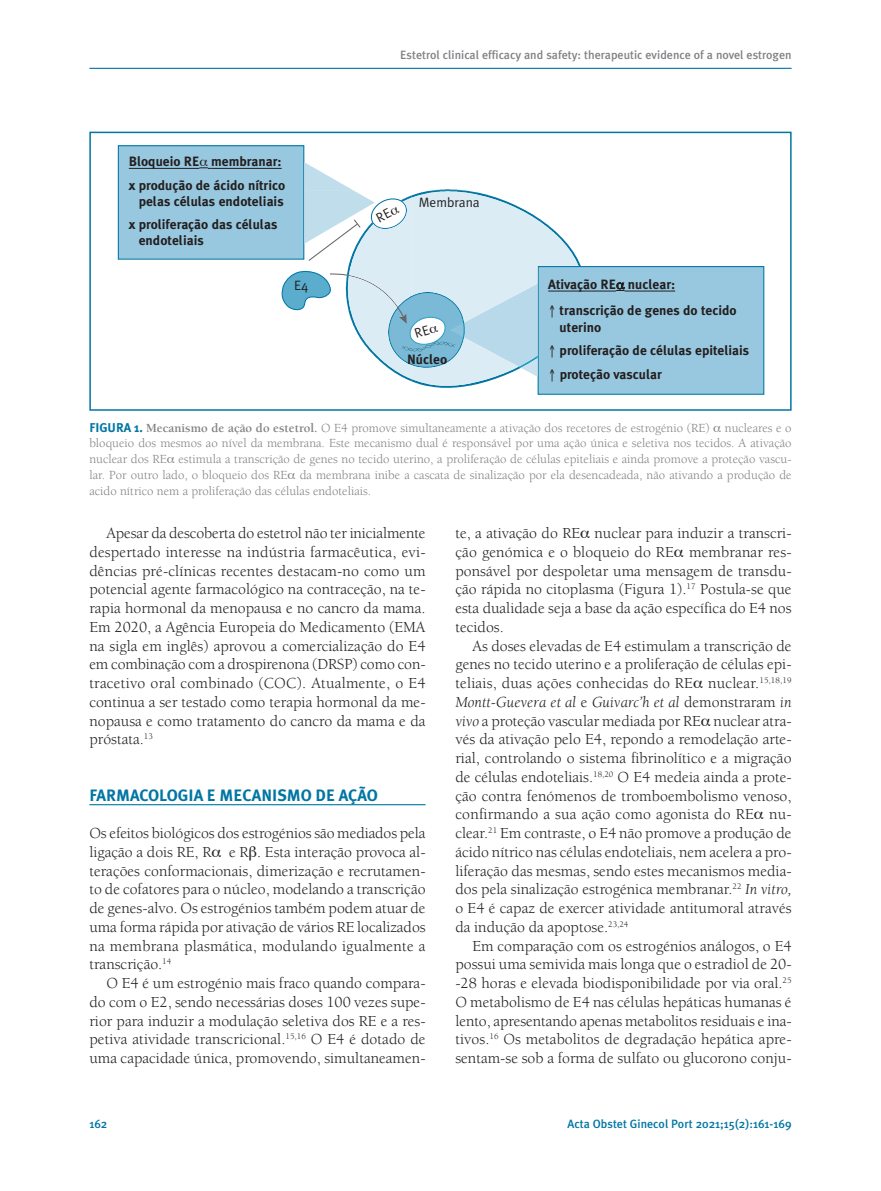
<style>
.page{position:relative;width:881px;height:1191px;background:#fff}
.page>*{position:absolute;margin:0;border:0;box-sizing:border-box;transform-origin:0 0}
.t1{font:700 16.5px "Meta Plus";color:#0076a3}
.t2{font:15.75px/18.8px "Berkeley";color:#231f20;text-align:justify}
.t3{font:700 13.5px/23.1px "Meta Plus";color:#231f20}
.t4{font:13.5px "Meta Plus Normal";color:#231f20}
.t5{font:12.75px/15.8px "Berkeley";color:#808285;text-align:justify}
.t6{font:500 12px "Meta Plus";color:#808285}
.t7{font:500 12px "Meta Plus";color:#0076a3}
.s1{font-family:"Meta Plus";font-weight:700;color:#0076a3}
.s2{font-weight:700}
.s3{font-style:italic}
</style>
<div class="page">
<div style="left:89px;top:132px;width:702px;height:279px;border:2px solid #0076a3"></div>
<hr style="left:89px;top:68px;width:702px;height:1px;background:#0076a3">
<hr style="left:89px;top:804px;width:336px;height:1px;background:#0076a3">
<div style="left:538px;top:267px;width:225px;height:127px;background:#98c8df"></div>
<div style="left:537px;top:266px;width:227px;height:129px;border:1px solid #0076a3"></div>
<div style="left:118px;top:146px;width:186px;height:113px;background:#98c8df"></div>
<div style="left:118px;top:145px;width:186px;height:115px;border:1px solid #0076a3"></div>
<hr style="left:129px;top:168px;width:70px;height:1px;background:#231f20">
<hr style="left:211px;top:168px;width:70px;height:1px;background:#231f20">
<hr style="left:548px;top:291px;width:68px;height:1px;background:#231f20">
<hr style="left:624px;top:291px;width:51px;height:1px;background:#231f20">
<svg style="left:199px;top:167px;width:12px;height:2px"></svg>
<svg style="left:281px;top:162px;width:299px;height:226px"></svg>
<p class="t3" style="left:129px;top:150px;width:158px;line-height:23.7px">Bloqueio RE membranar: x produção de ácido nítrico</p>
<p class="t3" style="left:129px;top:190px;width:156px;line-height:22.6px;text-indent:10px">pelas células endoteliais x proliferação das células</p>
<p class="t3" style="left:139px;top:229px;width:66px">endoteliais</p>
<p class="t4" style="left:294px;top:277px;width:16px">E4</p>
<p class="t6" style="left:400px;top:47px;width:392px">Estetrol clinical efficacy and safety: therapeutic evidence of a novel estrogen</p>
<p class="t4" style="left:418px;top:195px;width:62px">Membrana</p>
<p class="t3" style="left:407px;top:348px;width:41px">Núcleo</p>
<p class="t3" style="left:548px;top:271px;width:190px;line-height:25.8px">Ativação RE nuclear:<br>↑ transcrição de genes do tecido</p>
<p class="t3" style="left:548px;top:316px;width:202px;text-indent:11px">uterino<br>↑ proliferação de células epiteliais ↑ proteção vascular</p>
<p class="t5" style="left:89px;top:421px;width:703px"><span class="s1">FIGURA 1.</span> <span class="s2">Mecanismo de ação do estetrol.</span> O E4 promove simultaneamente a ativação dos recetores de estrogénio (RE) nucleares e o bloqueio dos mesmos ao nível da membrana. Este mecanismo dual é responsável por uma ação única e seletiva nos tecidos. A ativação nuclear dos RE estimula a transcrição de genes no tecido uterino, a proliferação de células epiteliais e ainda promove a proteção vascu&shy;lar. Por outro lado, o bloqueio dos RE da membrana inibe a cascata de sinalização por ela desencadeada, não ativando a produção de acido nítrico nem a proliferação das células endoteliais.</p>
<p class="t2" style="left:89px;top:525px;width:337px;text-indent:17px">Apesar da descoberta do estetrol não ter inicialmente despertado interesse na indústria farmacêutica, evi&shy;dências pré-clínicas recentes destacam-no como um potencial agente farmacológico na contraceção, na te&shy;rapia hormonal da menopausa e no cancro da mama.<br>Em 2020, a Agência Europeia do Medicamento (EMA na sigla em inglês) aprovou a comercialização do E4 em combinação com a drospirenona (DRSP) como con&shy;tracetivo oral combinado (COC). Atualmente, o E4 continua a ser testado como terapia hormonal da me&shy;nopausa e como tratamento do cancro da mama e da próstata.<sup>13</sup></p>
<p class="t1" style="left:89px;top:785px;width:290px">FARMACOLOGIA E MECANISMO DE AÇÃO</p>
<p class="t2" style="left:89px;top:825px;width:337px">Os efeitos biológicos dos estrogénios são mediados pela ligação a dois RE, R e R . Esta interação provoca al&shy;terações conformacionais, dimerização e recrutamen&shy;to de cofatores para o núcleo, modelando a transcrição de genes-alvo. Os estrogénios também podem atuar de uma forma rápida por ativação de vários RE localizados na membrana plasmática, modulando igualmente a transcrição.<sup>14</sup></p>
<p class="t2" style="left:89px;top:975px;width:337px;text-indent:17px">O E4 é um estrogénio mais fraco quando compara&shy;do com o E2, sendo necessárias doses 100 vezes supe&shy;rior para induzir a modulação seletiva dos RE e a res&shy;petiva atividade transcricional.<sup>15,16</sup> O E4 é dotado de uma capacidade única, promovendo, simultaneamen-</p>
<p class="t2" style="left:455px;top:525px;width:337px">te, a ativação do RE nuclear para induzir a transcri&shy;ção genómica e o bloqueio do RE membranar res&shy;ponsável por despoletar uma mensagem de transdu&shy;ção rápida no citoplasma (Figura 1).<sup>17</sup> Postula-se que esta dualidade seja a base da ação específica do E4 nos tecidos.</p>
<p class="t2" style="left:455px;top:637px;width:337px;text-indent:17px">As doses elevadas de E4 estimulam a transcrição de genes no tecido uterino e a proliferação de células epi&shy;teliais, duas ações conhecidas do RE nuclear.<sup>15,18,19<br></sup><span class="s3">Montt-Guevera et al</span> e <span class="s3">Guivarc’h et al</span> demonstraram <span class="s3">in vivo</span> a proteção vascular mediada por RE nuclear atra&shy;vés da ativação pelo E4, repondo a remodelação arte&shy;rial, controlando o sistema fibrinolítico e a migração de células endoteliais.<sup>18,20</sup> O E4 medeia ainda a prote&shy;ção contra fenómenos de tromboembolismo venoso, confirmando a sua ação como agonista do RE nu&shy;clear.<sup>21</sup> Em contraste, o E4 não promove a produção de ácido nítrico nas células endoteliais, nem acelera a pro&shy;liferação das mesmas, sendo estes mecanismos media&shy;dos pela sinalização estrogénica membranar.<sup>22</sup> <span class="s3">In vitro, </span>o E4 é capaz de exercer atividade antitumoral através da indução da apoptose.<sup>23,24</sup></p>
<p class="t2" style="left:455px;top:937px;width:337px;text-indent:17px">Em comparação com os estrogénios análogos, o E4 possui uma semivida mais longa que o estradiol de 20- -28 horas e elevada biodisponibilidade por via oral.<sup>25<br></sup>O metabolismo de E4 nas células hepáticas humanas é lento, apresentando apenas metabolitos residuais e ina&shy;tivos.<sup>16</sup> Os metabolitos de degradação hepática apre&shy;sentam-se sob a forma de sulfato ou glucorono conju-</p>
<p class="t7" style="left:89px;top:1117px;width:20px">162</p>
<p class="t7" style="left:567px;top:1117px;width:225px">Acta Obstet Ginecol Port 2021;15(2):161-169</p>
</div>
